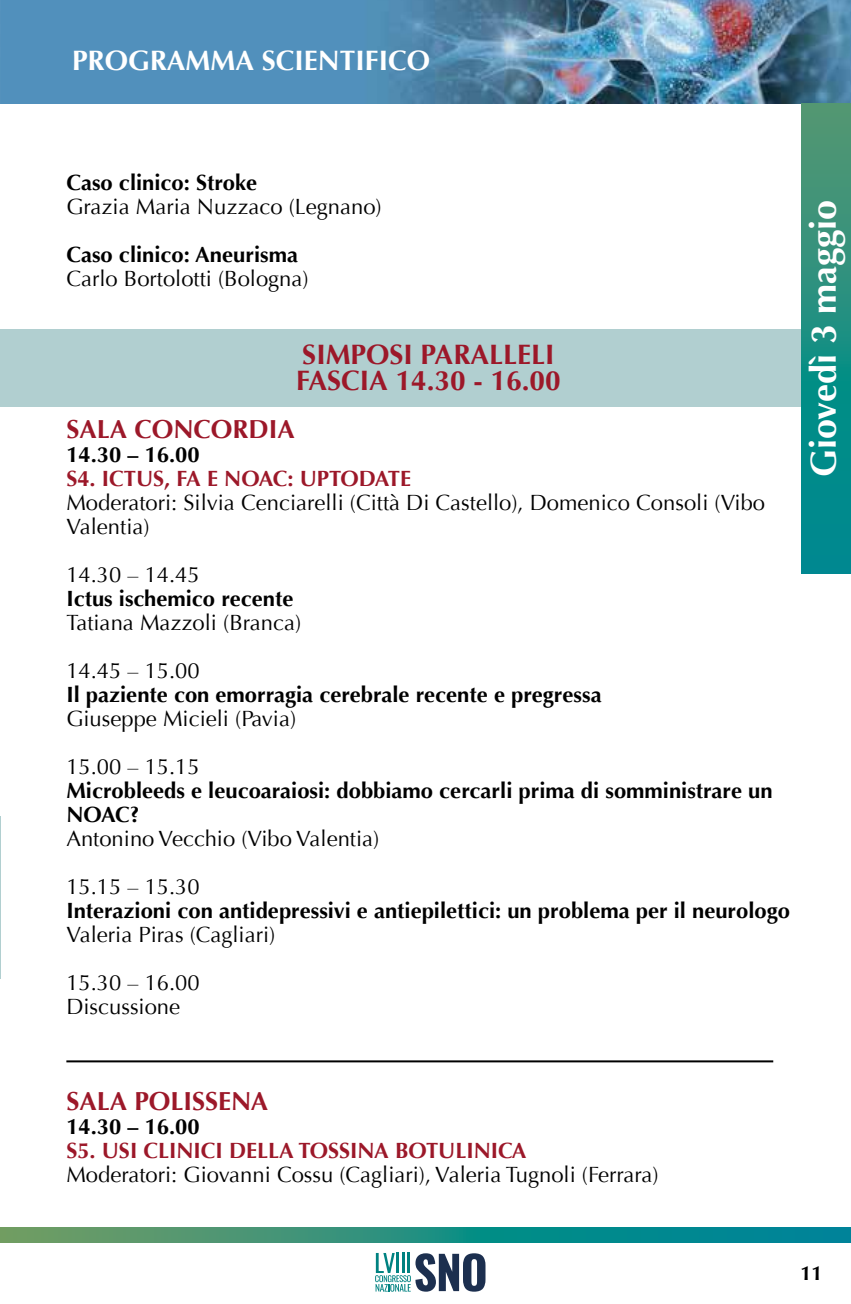
<style>
.page{position:relative;width:851px;height:1304px;background:#fff}
.page>*{position:absolute;margin:0;border:0;box-sizing:border-box;transform-origin:0 0}
.t1{font:700 36px "Optima";color:#fff}
.t2{font:700 28px/26px "Optima";color:#9c1829}
.t3{font:700 28px "Optima";color:#fff}
.t4{font:700 26px "Optima";color:#9c1829}
.t5{font:22px/48px "Optima";color:#000}
.t6{font:700 22px/24px "Optima";color:#000}
.t7{font:700 22px "Optima";color:#9c1829}
.t8{font:700 20px "Optima";color:#000}
</style>
<div class="page">
<svg style="left:0;top:1228px;width:850px;height:15px"></svg>
<svg style="left:375px;top:1253px;width:110px;height:39px"></svg>
<img style="left:0;top:0;width:850px;height:104px">
<hr style="left:0;top:816px;width:1px;height:163px;background:#b1cfd0">
<div style="left:1px;top:329px;width:849px;height:77px;background:#b1cfd0"></div>
<hr style="left:66px;top:1060px;width:707px;height:2px;background:#000">
<svg style="left:801px;top:103px;width:49px;height:471px"></svg>
<p class="t3" style="left:72px;top:44px;width:359px">PROGRAMMA SCIENTIFICO</p>
<p class="t6" style="left:66px;top:171px;width:192px">Caso clinico: Stroke</p>
<p class="t5" style="left:66px;top:183px;width:317px">Grazia Maria Nuzzaco (Legnano)</p>
<p class="t6" style="left:66px;top:243px;width:233px">Caso clinico: Aneurisma</p>
<p class="t5" style="left:66px;top:255px;width:244px">Carlo Bortolotti (Bologna)</p>
<p class="t2" style="left:296px;top:342px;width:266px">SIMPOSI PARALLELI<br>FASCIA 14.30 - 16.00</p>
<p class="t4" style="left:66px;top:414px;width:230px">SALA CONCORDIA</p>
<p class="t6" style="left:66px;top:443px;width:135px">14.30 – 16.00</p>
<p class="t7" style="left:66px;top:466px;width:346px">S4. ICTUS, FA E NOAC: UPTODATE</p>
<p class="t5" style="left:66px;top:491px;width:700px;line-height:24px">Moderatori: Silvia Cenciarelli (Città Di Castello), Domenico Consoli (Vibo<br>Valentia)</p>
<p class="t5" style="left:66px;top:551px;width:135px">14.30 – 14.45</p>
<p class="t6" style="left:66px;top:587px;width:228px">Ictus ischemico recente</p>
<p class="t5" style="left:66px;top:599px;width:236px">Tatiana Mazzoli (Branca)<br>14.45 – 15.00</p>
<p class="t6" style="left:66px;top:683px;width:536px">Il paziente con emorragia cerebrale recente e pregressa</p>
<p class="t5" style="left:66px;top:695px;width:231px">Giuseppe Micieli (Pavia)<br>15.00 – 15.15</p>
<p class="t6" style="left:66px;top:779px;width:707px">Microbleeds e leucoaraiosi: dobbiamo cercarli prima di somministrare un<br>NOAC?</p>
<p class="t5" style="left:66px;top:815px;width:314px">Antonino Vecchio (Vibo Valentia)<br>15.15 – 15.30</p>
<p class="t6" style="left:66px;top:899px;width:725px">Interazioni con antidepressivi e antiepilettici: un problema per il neurologo</p>
<p class="t5" style="left:66px;top:911px;width:210px">Valeria Piras (Cagliari)<br>15.30 – 16.00</p>
<p class="t5" style="left:66px;top:983px;width:115px">Discussione</p>
<h1 class="t1" style="left:802px;top:477px;width:279px;rotate:-90deg">Giovedì 3 maggio</h1>
<p class="t4" style="left:66px;top:1086px;width:203px">SALA POLISSENA</p>
<p class="t6" style="left:66px;top:1115px;width:135px">14.30 – 16.00</p>
<p class="t7" style="left:66px;top:1138px;width:461px">S5. USI CLINICI DELLA TOSSINA BOTULINICA</p>
<p class="t5" style="left:66px;top:1151px;width:593px">Moderatori: Giovanni Cossu (Cagliari), Valeria Tugnoli (Ferrara)</p>
<p class="t8" style="left:800px;top:1261px;width:24px">11</p>
</div>
